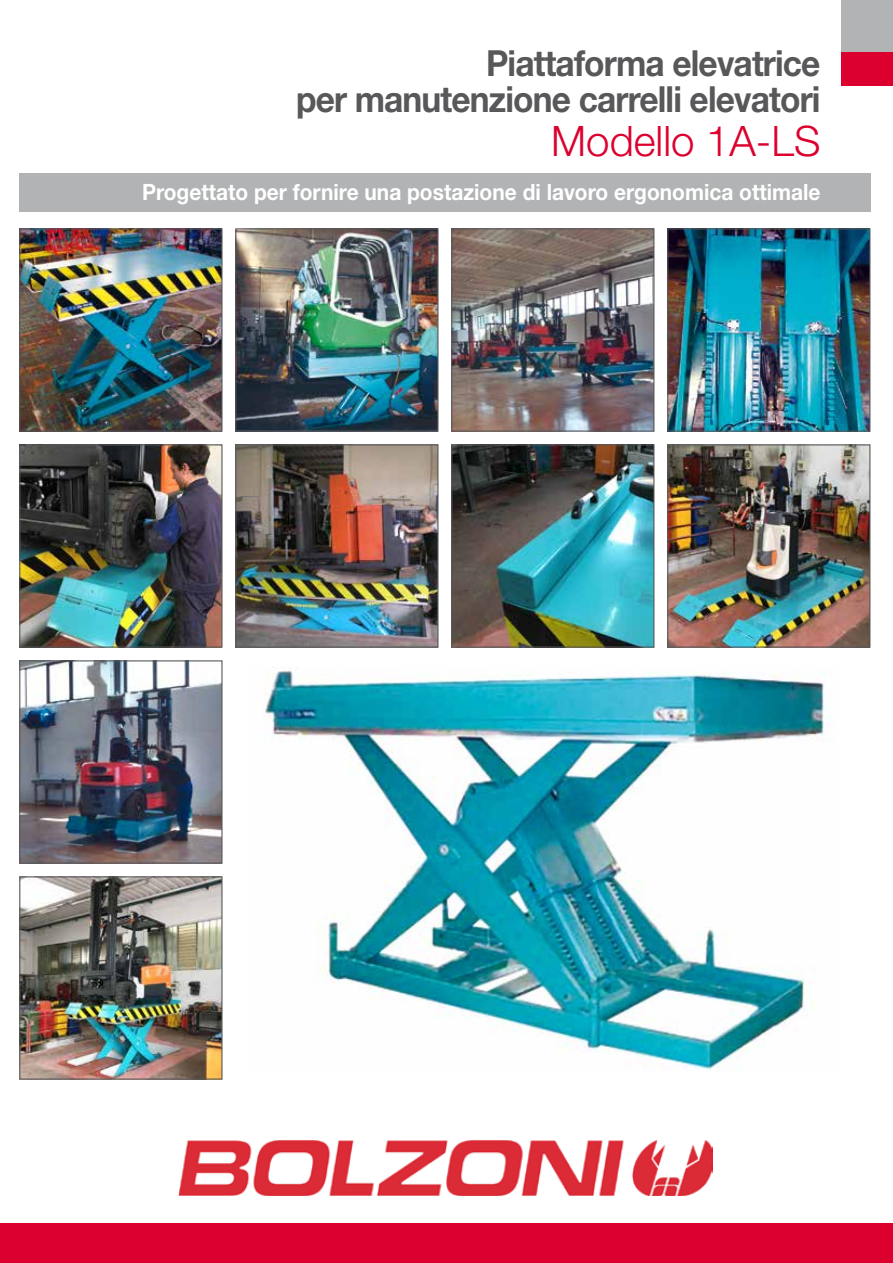
<style>
.page{position:relative;width:893px;height:1263px;background:#fff}
.page>*{position:absolute;margin:0;border:0;box-sizing:border-box;transform-origin:0 0}
.t1{font:300 42px "Helvetica Neue LT Std";color:#dc002e}
.t2{font:700 36px/36px "Helvetica Neue LT Std";letter-spacing:-.025em;color:#58585a;text-align:right;scale:.93 1}
.t3{font:700 22.5px "Helvetica Neue LT Std";color:#fff;scale:.93 1}
</style>
<div class="page">
<div style="left:0;top:1224px;width:893px;height:39px;background:#dc002e"></div>
<div style="left:842px;top:51px;width:51px;height:34px;background:#dc002e"></div>
<div style="left:842px;top:0;width:51px;height:51px;background:#b1b3b4"></div>
<img style="left:21px;top:878px;width:200px;height:199px">
<div style="left:19px;top:876px;width:204px;height:203px;border:1px solid #58585a"></div>
<img style="left:21px;top:662px;width:200px;height:200px">
<div style="left:19px;top:660px;width:204px;height:204px;border:1px solid #58585a"></div>
<img style="left:237px;top:446px;width:199px;height:200px">
<div style="left:235px;top:444px;width:203px;height:204px;border:1px solid #58585a"></div>
<img style="left:669px;top:446px;width:199px;height:200px">
<div style="left:667px;top:444px;width:203px;height:204px;border:1px solid #58585a"></div>
<img style="left:453px;top:230px;width:199px;height:200px">
<div style="left:451px;top:228px;width:203px;height:204px;border:1px solid #58585a"></div>
<img style="left:453px;top:446px;width:199px;height:200px">
<div style="left:451px;top:444px;width:203px;height:204px;border:1px solid #58585a"></div>
<img style="left:237px;top:230px;width:199px;height:200px">
<div style="left:235px;top:228px;width:203px;height:204px;border:1px solid #58585a"></div>
<img style="left:669px;top:230px;width:199px;height:200px">
<div style="left:667px;top:228px;width:203px;height:204px;border:1px solid #58585a"></div>
<img style="left:21px;top:230px;width:200px;height:200px">
<div style="left:19px;top:228px;width:204px;height:204px;border:1px solid #58585a"></div>
<img style="left:21px;top:446px;width:200px;height:200px">
<div style="left:19px;top:444px;width:204px;height:204px;border:1px solid #58585a"></div>
<img style="left:179px;top:1140px;width:534px;height:55px">
<img style="left:264px;top:667px;width:568px;height:403px">
<div style="left:19px;top:173px;width:851px;height:39px;background:#b1b3b4"></div>
<h2 class="t2" style="left:296px;top:44px;width:565px">Piattaforma elevatrice<br>per manutenzione carrelli elevatori</h2>
<h1 class="t1" style="left:551px;top:116px;width:271px">Modello 1A-LS</h1>
<p class="t3" style="left:142px;top:178px;width:731px">Progettato per fornire una postazione di lavoro ergonomica ottimale</p>
</div>
